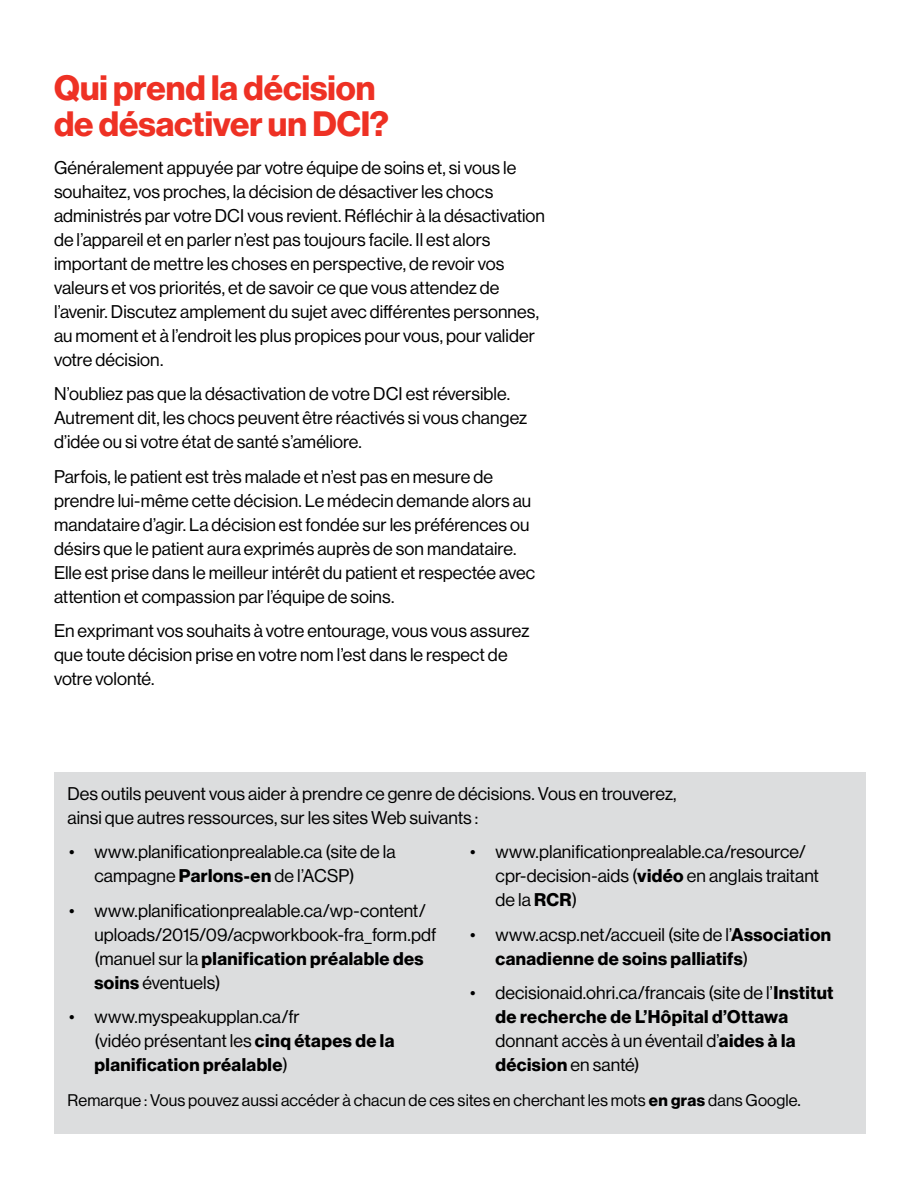
<style>
.page{position:relative;width:918px;height:1188px;background:#fff}
.page>*{position:absolute;margin:0;border:0;box-sizing:border-box;transform-origin:0 0}
._1__headers{font:34.5px/36px "N Haas Grotesk DS Std 75 Bd";color:#ee3124}
._2__basic_text{font:18px/24px "N Haas Grotesk DS Std 55 Rg";letter-spacing:.005em;color:#000}
.t1{font:18px/24px "N Haas Grotesk DS Std 75 Bd";letter-spacing:.02em;color:#000}
._2__basic_text-2{font:16.5px "N Haas Grotesk DS Std 55 Rg";letter-spacing:.005em;color:#000}
.s1{font-family:"N Haas Grotesk DS Std 75 Bd"}
.s2{font-family:"N Haas Grotesk DS Std 55 Rg"}
.s3{font-size:18px}
</style>
<div class="page">
<div style="left:54px;top:772px;width:811px;height:362px;background:#dcddde"></div>
<hr style="left:54px;top:1114px;width:810px;height:1px;background:#ee3124">
<p class="_1__headers" style="left:54px;top:70px;width:337px">Qui prend la décision de désactiver un DCI?</p>
<p class="_2__basic_text" style="left:54px;top:155px;width:493px">Généralement appuyée par votre équipe de soins et, si vous le souhaitez, vos proches, la décision de désactiver les chocs administrés par votre DCI vous revient. Réfléchir à la désactivation de l’appareil et en parler n’est pas toujours facile. Il est alors important de mettre les choses en perspective, de revoir vos valeurs et vos priorités, et de savoir ce que vous attendez de l’avenir. Discutez amplement du sujet avec différentes personnes, au moment et à l’endroit les plus propices pour vous, pour valider votre décision.</p>
<p class="_2__basic_text" style="left:54px;top:382px;width:475px">N’oubliez pas que la désactivation de votre DCI est réversible.<br>Autrement dit, les chocs peuvent être réactivés si vous changez d’idée ou si votre état de santé s’améliore.</p>
<p class="_2__basic_text" style="left:54px;top:464px;width:483px">Parfois, le patient est très malade et n’est pas en mesure de prendre lui-même cette décision. Le médecin demande alors au mandataire d’agir. La décision est fondée sur les préférences ou désirs que le patient aura exprimés auprès de son mandataire.<br>Elle est prise dans le meilleur intérêt du patient et respectée avec attention et compassion par l’équipe de soins.</p>
<p class="_2__basic_text" style="left:54px;top:619px;width:477px">En exprimant vos souhaits à votre entourage, vous vous assurez que toute décision prise en votre nom l’est dans le respect de votre volonté.</p>
<p class="_2__basic_text" style="left:68px;top:781px;width:611px">Des outils peuvent vous aider à prendre ce genre de décisions. Vous en trouverez, ainsi que autres ressources, sur les sites Web suivants :</p>
<p class="_2__basic_text" style="left:94px;top:840px;width:303px;text-indent:-26px">• www.planificationprealable.ca (site de la campagne <span class="s1">Parlons-en</span> de l’ACSP)</p>
<p class="_2__basic_text" style="left:94px;top:898px;width:343px;text-indent:-26px">• www.planificationprealable.ca/wp-content/ uploads/2015/09/acpworkbook-fra_form.pdf (manuel sur la <span class="s1">planification préalable des soins</span> éventuels)</p>
<p class="_2__basic_text" style="left:94px;top:1005px;width:302px;text-indent:-26px">• www.myspeakupplan.ca/fr<br>(vidéo présentant les <span class="s1">cinq étapes de la planification préalable</span>)</p>
<p class="_2__basic_text" style="left:470px;top:840px;width:337px">• www.planificationprealable.ca/resource/</p>
<p class="_2__basic_text" style="left:496px;top:864px;width:325px">cpr-decision-aids (<span class="s1">vidéo</span> en anglais traitant de la <span class="s1">RCR</span>)</p>
<p class="t1" style="left:496px;top:923px;width:337px;text-indent:-26px"><span class="s2">• www.acsp.net/accueil (site de l’</span>Association canadienne de soins palliatifs<span class="s2">)</span></p>
<p class="_2__basic_text" style="left:496px;top:981px;width:339px;text-indent:-26px">• decisionaid.ohri.ca/francais (site de l’<span class="s1">Institut de recherche de L’Hôpital d’Ottawa </span>donnant accès à un éventail d’<span class="s1">aides à la décision</span> en santé)</p>
<p class="_2__basic_text-2" style="left:68px;top:1091px;width:735px">Remarque : Vous pouvez aussi accéder à chacun de ces sites en cherchant les mots <span class="s1">en gras</span> dans Google<span class="s3">.</span></p>
</div>
